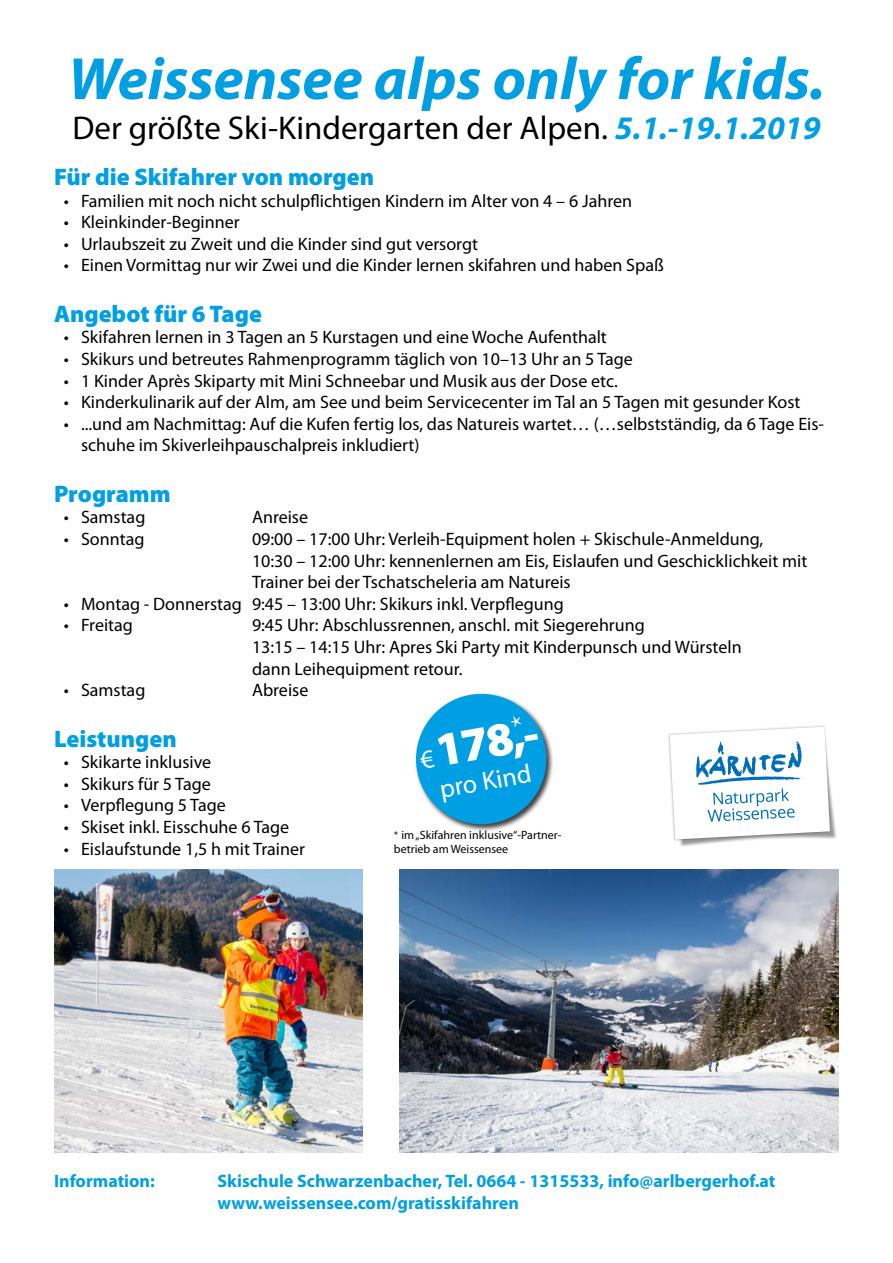
<style>
.page{position:relative;width:893px;height:1263px;background:#fff}
.page>*{position:absolute;margin:0;border:0;box-sizing:border-box;transform-origin:0 0}
.t1{font:italic 700 60px "Myriad Pro";color:#009fe3}
.t2{font:900 47.85px "Myriad Pro";color:#fff}
.t3{font:33px "Myriad Pro";color:#000}
.t4{font:26.1px "Myriad Pro";color:#fff}
.t5{font:900 24px "Myriad Pro";color:#009fe3}
.t6{font:18px/21.6px "Myriad Pro";color:#000}
.t7{font:700 18px/21.6px "Myriad Pro";color:#009fe3}
.t8{font:12px/14.4px "Myriad Pro";color:#000}
.s1{font-weight:700;font-style:italic;color:#009fe3}
.s2{font-weight:400;font-size:26.1px}
.s3{font-family:"Minion Pro"}
</style>
<div class="page">
<img style="left:54px;top:870px;width:309px;height:282px">
<img style="left:399px;top:870px;width:440px;height:282px">
<div style="left:414px;top:692px;width:140px;height:140px;background:#000;opacity:.75"></div>
<div style="left:416px;top:694px;width:130px;height:130px;background:#009fe3;border-radius:50%"></div>
<img style="left:680px;top:809px;width:156px;height:38px">
<img style="left:668px;top:725px;width:165px;height:117px">
<svg style="left:670px;top:727px;width:160px;height:112px"></svg>
<h1 class="t1" style="left:68px;top:46px;width:758px">Weissensee alps only for kids.</h1>
<h3 class="t3" style="left:72px;top:110px;width:750px">Der größte Ski-Kindergarten der Alpen. <span class="s1">5.1.-19.1.2019</span></h3>
<h3 class="t5" style="left:54px;top:163px;width:322px">Für die Skifahrer von morgen</h3>
<p class="t6" style="left:64px;top:190px;width:570px">• Familien mit noch nicht schulpflichtigen Kindern im Alter von 4 – 6 Jahren</p>
<p class="t6" style="left:64px;top:212px;width:177px">• Kleinkinder-Beginner</p>
<p class="t6" style="left:64px;top:233px;width:415px">• Urlaubszeit zu Zweit und die Kinder sind gut versorgt</p>
<p class="t6" style="left:64px;top:255px;width:601px">• Einen Vormittag nur wir Zwei und die Kinder lernen skifahren und haben Spaß</p>
<h3 class="t5" style="left:54px;top:300px;width:209px">Angebot für 6 Tage</h3>
<p class="t6" style="left:64px;top:327px;width:544px">• Skifahren lernen in 3 Tagen an 5 Kurstagen und eine Woche Aufenthalt</p>
<p class="t6" style="left:64px;top:348px;width:570px">• Skikurs und betreutes Rahmenprogramm täglich von 10–13 Uhr an 5 Tage</p>
<p class="t6" style="left:64px;top:370px;width:555px">• 1 Kinder Après Skiparty mit Mini Schneebar und Musik aus der Dose etc.</p>
<p class="t6" style="left:64px;top:392px;width:738px">• Kinderkulinarik auf der Alm, am See und beim Servicecenter im Tal an 5 Tagen mit gesunder Kost</p>
<p class="t6" style="left:81px;top:413px;width:745px;text-indent:-17px">• ...und am Nachmittag: Auf die Kufen fertig los, das Natureis wartet… (…selbstständig, da 6 Tage Eis&shy;schuhe im Skiverleihpauschalpreis inkludiert)</p>
<h3 class="t5" style="left:54px;top:480px;width:118px">Programm</h3>
<p class="t6" style="left:64px;top:507px;width:83px">• Samstag</p>
<p class="t6" style="left:252px;top:507px;width:58px">Anreise</p>
<p class="t6" style="left:64px;top:528px;width:82px">• Sonntag</p>
<p class="t6" style="left:252px;top:528px;width:557px">09:00 – 17:00 Uhr: Verleih-Equipment holen + Skischule-Anmeldung,<br>10:30 – 12:00 Uhr: kennenlernen am Eis, Eislaufen und Geschicklichkeit mit<br>Trainer bei der Tschatscheleria am Natureis</p>
<p class="t6" style="left:64px;top:593px;width:501px">• Montag - Donnerstag 9:45 – 13:00 Uhr: Skikurs inkl. Verpflegung</p>
<p class="t6" style="left:64px;top:615px;width:70px">• Freitag</p>
<p class="t6" style="left:252px;top:615px;width:491px">9:45 Uhr: Abschlussrennen, anschl. mit Siegerehrung<br>13:15 – 14:15 Uhr: Apres Ski Party mit Kinderpunsch und Würsteln dann Leihequipment retour.</p>
<p class="t6" style="left:64px;top:680px;width:83px">• Samstag</p>
<p class="t6" style="left:252px;top:680px;width:58px">Abreise</p>
<h3 class="t5" style="left:54px;top:725px;width:124px">Leistungen</h3>
<p class="t6" style="left:64px;top:752px;width:149px">• Skikarte inklusive</p>
<p class="t6" style="left:64px;top:773px;width:148px">• Skikurs für 5 Tage</p>
<p class="t6" style="left:64px;top:795px;width:163px">• Verpflegung 5 Tage</p>
<p class="t6" style="left:64px;top:816px;width:227px">• Skiset inkl. Eisschuhe 6 Tage</p>
<p class="t6" style="left:64px;top:838px;width:242px">• Eislaufstunde 1,5 h mit Trainer</p>
<h2 class="t2" style="left:415px;top:727px;width:122px;rotate:-10deg"><span class="s2">€</span> 178,-</h2>
<h3 class="t4" style="left:437px;top:775px;width:94px;rotate:-10deg">pro Kind</h3>
<p class="t8" style="left:394px;top:828px;width:169px"><span class="s3">*</span> im „Skifahren inklusive“-Partner&shy;betrieb am Weissensee</p>
<p class="t7" style="left:54px;top:1171px;width:102px">Information:</p>
<p class="t7" style="left:217px;top:1171px;width:559px">Skischule Schwarzenbacher, Tel. 0664 - 1315533, info@arlbergerhof.at www.weissensee.com/gratisskifahren</p>
</div>
